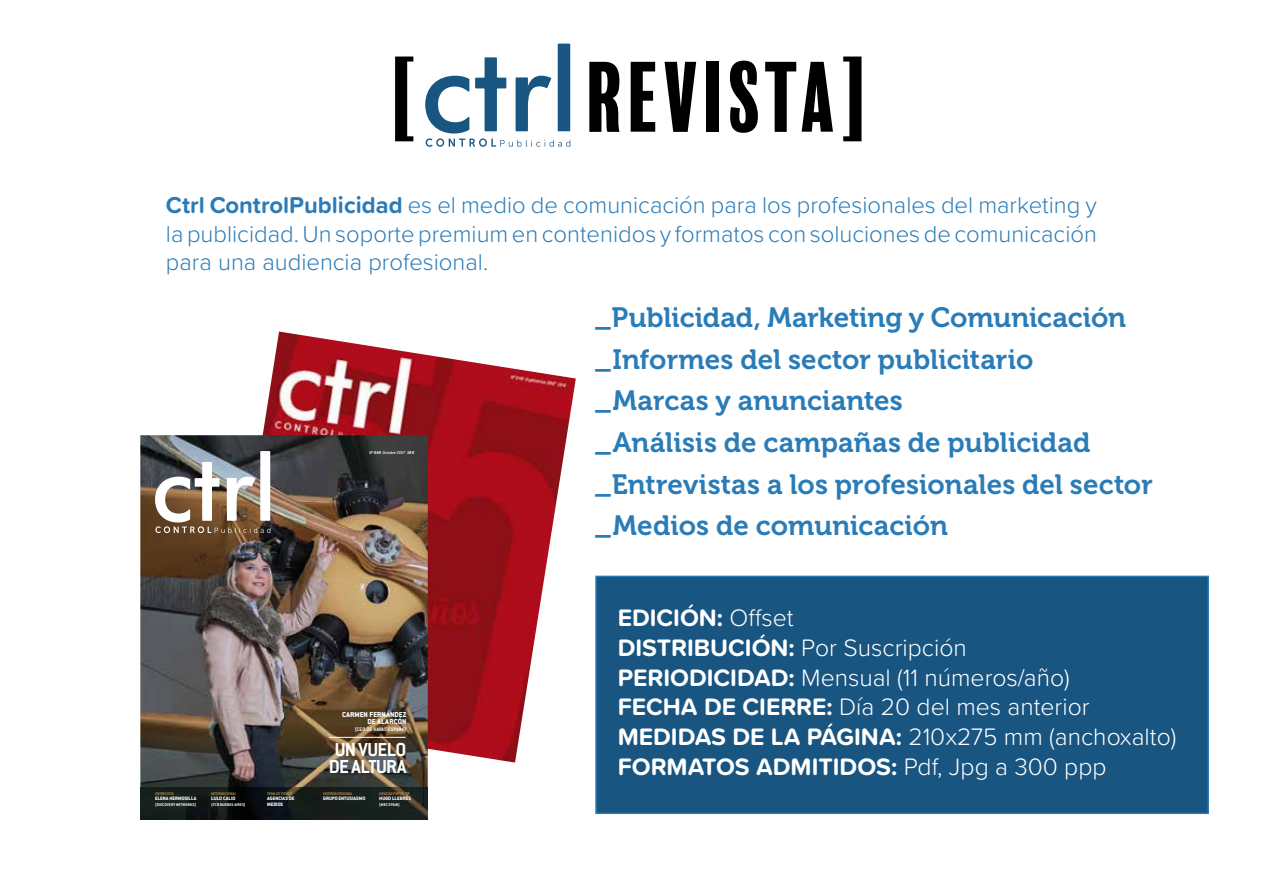
<style>
.page{position:relative;width:1263px;height:893px;background:#fff}
.page>*{position:absolute;margin:0;border:0;box-sizing:border-box;transform-origin:0 0}
.t1{font:91.05px "Balboa Plus Fill";color:#000}
.t2{font:27.75px/41.7px "Museo 700";color:#2a7cb8}
.t3{font:300 24.75px/29.7px "Proxima Soft";color:#fff}
.t4{font:300 23.85px/28.7px "Proxima Soft";color:#2a7cb8;text-align:justify}
.t5{font:700 20.7px/17px "Conduit ITC Std";letter-spacing:-.04em;color:#fff}
.t6{font:800 7.8px/6.6px "Conduit ITC Std";letter-spacing:.01em;color:#fff;text-align:right}
.t7{font:700 5.55px "Conduit ITC Std";letter-spacing:.01em;color:#fff}
.t8{font:800 5.4px/5.1px "Conduit ITC Std";letter-spacing:-.005em;color:#fff}
.t9{font:italic 500 4.65px "Conduit ITC Std";letter-spacing:-.02em;color:#fff}
.t10{font:italic 500 4.35px "Conduit ITC Std";letter-spacing:-.005em;color:#d09f58}
.t11{font:700 4.35px "Conduit ITC Std";letter-spacing:.01em;color:#fff}
.s1{font-weight:700}
</style>
<div class="page">
<img style="left:262px;top:332px;width:314px;height:431px">
<img style="left:140px;top:435px;width:288px;height:385px">
<img style="left:140px;top:787px;width:288px;height:32px">
<img style="left:155px;top:451px;width:115px;height:82px">
<hr style="left:329px;top:737px;width:77px;height:1px;background:#fff">
<svg style="left:428px;top:435px;width:7px;height:3px"></svg>
<div style="left:595px;top:576px;width:614px;height:238px;background:#195581;border:1px solid #2a7cb8"></div>
<svg style="left:425px;top:44px;width:145px;height:103px"></svg>
<h1 class="t1" style="left:390px;top:46px;width:34px">[</h1>
<h1 class="t1" style="left:586px;top:46px;width:288px">REVISTA]</h1>
<p class="t4" style="left:166px;top:190px;width:932px"><span class="s1">Ctrl ControlPublicidad</span> es el medio de comunicación para los profesionales del marketing y la publicidad. Un soporte premium en contenidos y formatos con soluciones de comunicación para una audiencia profesional.</p>
<p class="t9" style="left:369px;top:450px;width:47px">Nº <span class="s1">649</span> Octubre 2017 <span class="s1">18 €</span></p>
<p class="t10" style="left:155px;top:791px;width:20px">ENTREVISTA</p>
<p class="t8" style="left:155px;top:796px;width:43px">ELENA HERMOSILLA</p>
<p class="t11" style="left:155px;top:802px;width:43px">(DISCOVERY NETWORKS)</p>
<p class="t10" style="left:211px;top:791px;width:27px">INTERNACIONAL</p>
<p class="t8" style="left:211px;top:796px;width:26px">LULO CALIO</p>
<p class="t11" style="left:211px;top:802px;width:36px">(FCB BUENOS AIRES)</p>
<p class="t10" style="left:267px;top:791px;width:27px">TEMA DE FONDO</p>
<p class="t8" style="left:267px;top:796px;width:29px">AGENCIAS DE<br>MEDIOS</p>
<p class="t6" style="left:342px;top:711px;width:66px">CARMEN FERNÁNDEZ<br>DE ALARCÓN</p>
<p class="t7" style="left:355px;top:725px;width:53px">(CEO DE HAVAS ESPAÑA)</p>
<p class="t5" style="left:329px;top:741px;width:79px">UN VUELO<br>DE ALTURA</p>
<p class="t10" style="left:323px;top:791px;width:31px">VERSIÓN ORIGINAL</p>
<p class="t8" style="left:323px;top:796px;width:44px">GRUPO ENTUSIASMO</p>
<p class="t10" style="left:379px;top:791px;width:32px">GRACIAS POR EL TIP</p>
<p class="t8" style="left:379px;top:796px;width:33px">HUGO LLEBRÉS</p>
<p class="t11" style="left:379px;top:802px;width:22px">(MEC SPAIN)</p>
<p class="t2" style="left:595px;top:297px;width:559px">_Publicidad, Marketing y Comunicación _Informes del sector publicitario _Marcas y anunciantes<br>_Análisis de campañas de publicidad _Entrevistas a los profesionales del sector _Medios de comunicación</p>
<p class="t3" style="left:618px;top:602px;width:560px"><span class="s1">EDICIÓN:</span> Offset<br><span class="s1">DISTRIBUCIÓN:</span> Por Suscripción<br><span class="s1">PERIODICIDAD:</span> Mensual (11 números/año)<br><span class="s1">FECHA DE CIERRE:</span> Día 20 del mes anterior <span class="s1">MEDIDAS DE LA PÁGINA:</span> 210x275 mm (anchoxalto)<br><span class="s1">FORMATOS ADMITIDOS:</span> Pdf, Jpg a 300 ppp</p>
</div>
